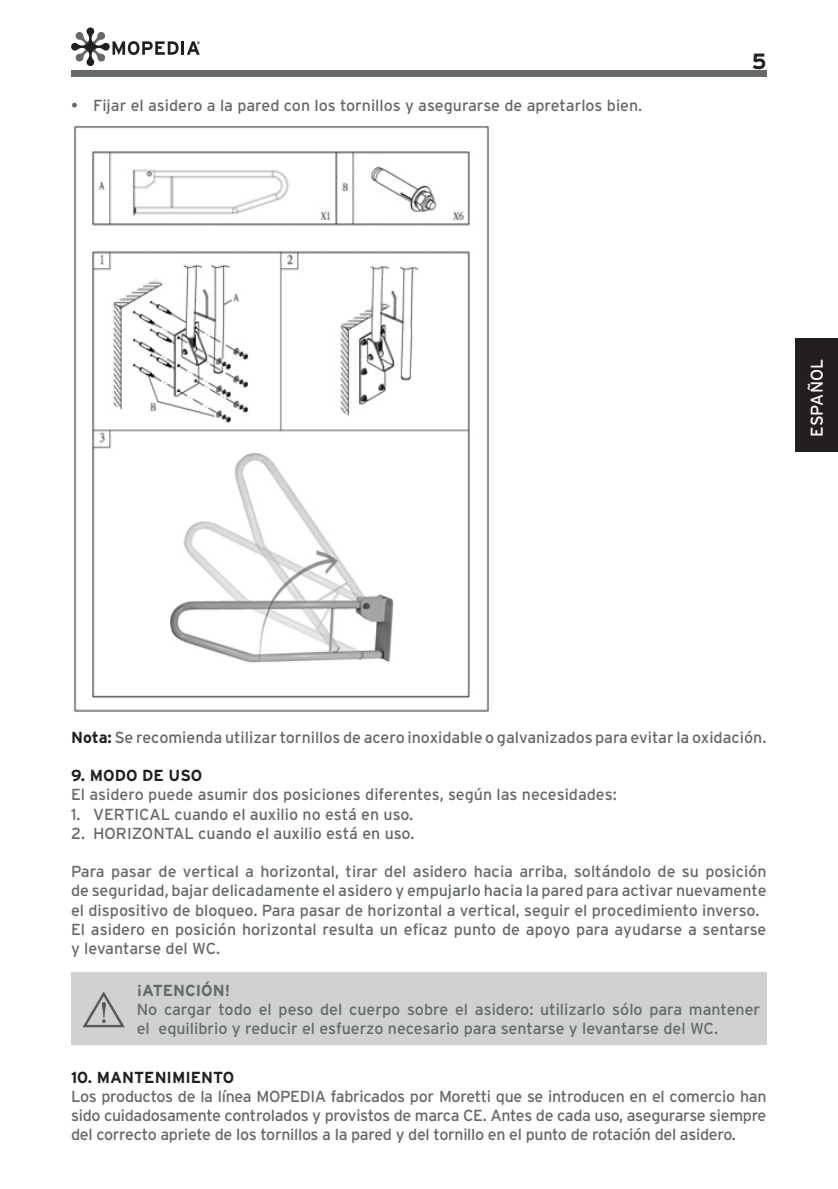
<style>
.page{position:relative;width:838px;height:1189px;background:#fff}
.page>*{position:absolute;margin:0;border:0;box-sizing:border-box;transform-origin:0 0}
.t1{font:700 22px "Interstate";color:#231f20}
.t2{font:17px "Interstate";letter-spacing:.005em;color:#fff}
.t3{font:16px/19.2px "Interstate";color:#65696a;text-align:justify}
.PARAGRAFI{font:700 16px "Interstate";color:#231f20}
.t4{font:700 16px "Interstate";color:#65696a}
.s1{font-weight:700;color:#231f20}
</style>
<div class="page">
<div style="left:71px;top:70px;width:695px;height:7px;background:#65696a"></div>
<svg style="left:71px;top:27px;width:108px;height:39px"></svg>
<hr style="left:181px;top:41px;width:3px;height:14px;background:#231f20">
<svg style="left:187px;top:41px;width:13px;height:14px"></svg>
<div style="left:795px;top:338px;width:43px;height:114px;background:#231f20"></div>
<img style="left:74px;top:126px;width:415px;height:586px">
<div style="left:71px;top:972px;width:695px;height:72px;background:#cfd1d0"></div>
<svg style="left:83px;top:991px;width:42px;height:36px"></svg>
<p class="t3" style="left:71px;top:96px;width:572px">• Fijar el asidero a la pared con los tornillos y asegurarse de apretarlos bien.</p>
<h1 class="t1" style="left:751px;top:49px;width:16px">5</h1>
<p class="t2" style="left:807px;top:436px;width:79px;rotate:-90deg">ESPAÑOL</p>
<p class="t3" style="left:71px;top:727px;width:697px"><span class="s1">Nota:</span> Se recomienda utilizar tornillos de acero inoxidable o galvanizados para evitar la oxidación.</p>
<p class="PARAGRAFI" style="left:71px;top:766px;width:133px">9. MODO DE USO</p>
<p class="t3" style="left:71px;top:785px;width:547px">El asidero puede asumir dos posiciones diferentes, según las necesidades:</p>
<p class="t3" style="left:71px;top:804px;width:344px">1. VERTICAL cuando el auxilio no está en uso.</p>
<p class="t3" style="left:71px;top:823px;width:345px">2. HORIZONTAL cuando el auxilio está en uso.</p>
<p class="t3" style="left:71px;top:862px;width:697px">Para pasar de vertical a horizontal, tirar del asidero hacia arriba, soltándolo de su posición de seguridad, bajar delicadamente el asidero y empujarlo hacia la pared para activar nuevamente el dispositivo de bloqueo. Para pasar de horizontal a vertical, seguir el procedimiento inverso.</p>
<p class="t3" style="left:71px;top:919px;width:696px">El asidero en posición horizontal resulta un eficaz punto de apoyo para ayudarse a sentarse y levantarse del WC.</p>
<p class="t4" style="left:137px;top:981px;width:95px">¡ATENCIÓN!</p>
<p class="t3" style="left:137px;top:999px;width:625px">No cargar todo el peso del cuerpo sobre el asidero: utilizarlo sólo para mantener el equilibrio y reducir el esfuerzo necesario para sentarse y levantarse del WC.</p>
<p class="PARAGRAFI" style="left:71px;top:1068px;width:165px">10. MANTENIMIENTO</p>
<p class="t3" style="left:71px;top:1086px;width:697px">Los productos de la línea MOPEDIA fabricados por Moretti que se introducen en el comercio han sido cuidadosamente controlados y provistos de marca CE. Antes de cada uso, asegurarse siempre del correcto apriete de los tornillos a la pared y del tornillo en el punto de rotación del asidero.</p>
</div>
